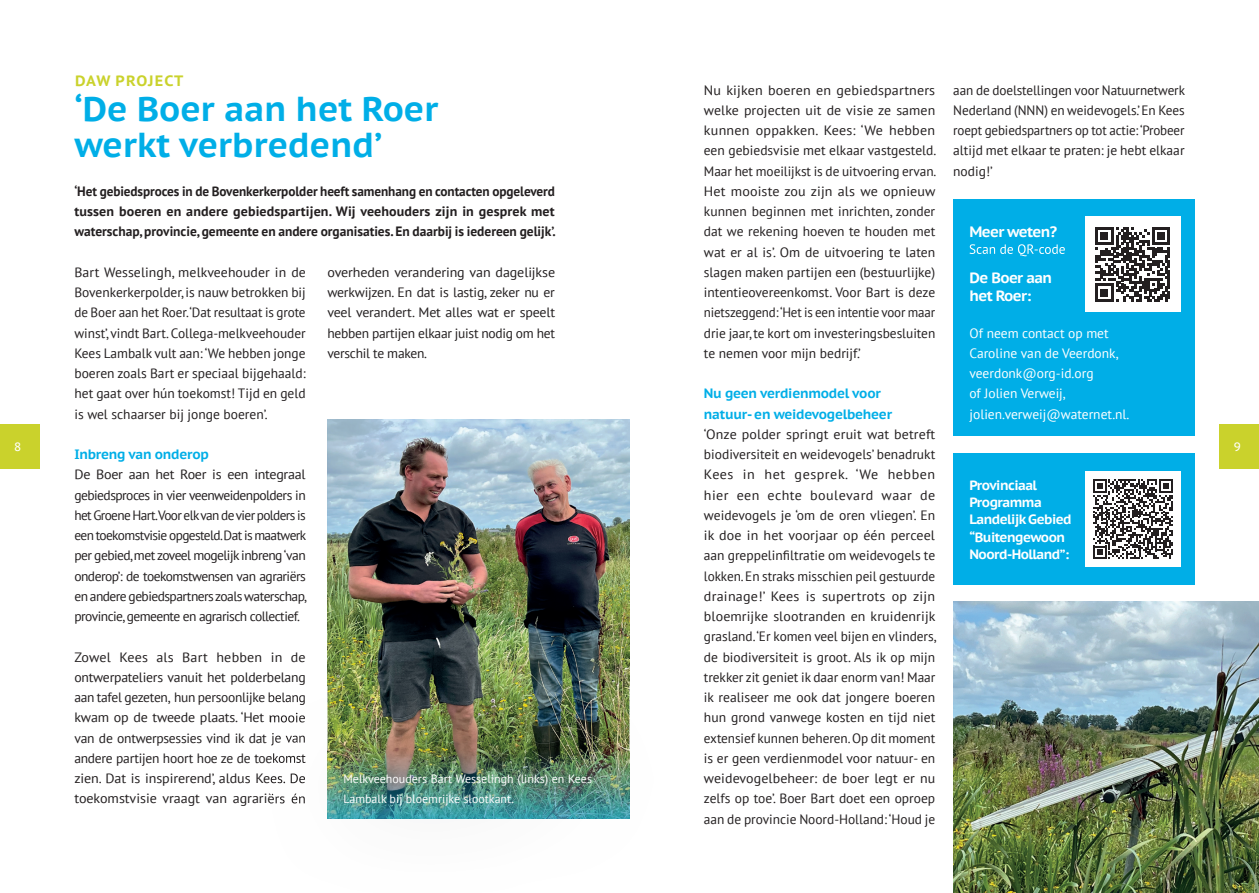
<style>
.page{position:relative;width:1259px;height:893px;background:#fff}
.page>*{position:absolute;margin:0;border:0;box-sizing:border-box;transform-origin:0 0}
.t1{font:700 34.5px/36px "PT Sans Caption";color:#00aee7}
.t2{font:700 15px/17.2px "PT Sans Caption";letter-spacing:-.04em;color:#fff}
.t3{font:700 15px "PT Sans Caption";letter-spacing:.05em;color:#cad22c}
.t4{font:13.5px/20.2px "PT Sans";color:#231f20;text-align:justify;scale:1.04 1}
.t5{font:13.5px/20.2px "PT Sans";color:#231f20;text-align:justify}
.t6{font:700 13.5px/20.2px "PT Sans";color:#231f20;text-align:justify}
.t7{font:13.5px/20.2px "PT Sans";color:#fff}
.t8{font:700 13.5px/20.2px "PT Sans Caption";letter-spacing:-.02em;color:#00aee7}
.t9{font:700 13.5px/17.2px "PT Sans Caption";letter-spacing:-.04em;color:#fff}
.t10{font:12px/20.2px "PT Sans";color:#fff}
.t11{font:12px "PT Sans Caption";color:#fff}
</style>
<div class="page">
<div style="left:953px;top:199px;width:242px;height:237px;background:#00aee7"></div>
<div style="left:953px;top:453px;width:242px;height:132px;background:#00aee7"></div>
<div style="left:1219px;top:424px;width:40px;height:45px;background:#cad22c"></div>
<div style="left:0;top:424px;width:39px;height:45px;background:#cad22c"></div>
<div style="left:1085px;top:217px;width:95px;height:95px;background:#fff"></div>
<svg style="left:1095px;top:227px;width:75px;height:75px"></svg>
<div style="left:1085px;top:472px;width:95px;height:95px;background:#fff"></div>
<svg style="left:1093px;top:479px;width:79px;height:80px"></svg>
<img style="left:327px;top:419px;width:302px;height:267px">
<svg style="left:969px;top:244px;width:95px;height:12px"></svg>
<img style="left:271px;top:686px;width:359px;height:133px">
<img style="left:270px;top:692px;width:36px;height:13px">
<img style="left:270px;top:712px;width:36px;height:13px">
<img style="left:271px;top:733px;width:35px;height:12px">
<img style="left:270px;top:753px;width:36px;height:13px">
<img style="left:270px;top:773px;width:36px;height:13px">
<img style="left:270px;top:794px;width:36px;height:12px">
<img style="left:327px;top:750px;width:302px;height:69px">
<img style="left:953px;top:602px;width:306px;height:291px">
<p class="t3" style="left:75px;top:70px;width:110px">DAW PROJECT</p>
<p class="t4" style="left:704px;top:79px;width:225px">Nu kijken boeren en gebiedspartners welke projecten uit de visie ze samen kunnen oppakken. Kees: ‘We hebben een gebiedsvisie met elkaar vastgesteld.<br>Maar het moeilijkst is de uitvoering ervan.<br>Het mooiste zou zijn als we opnieuw kunnen beginnen met inrichten, zonder dat we rekening hoeven te houden met wat er al is’. Om de uitvoering te laten slagen maken partijen een (bestuurlijke) intentieovereenkomst. Voor Bart is deze nietszeggend: ‘Het is een intentie voor maar drie jaar, te kort om investeringsbesluiten te nemen voor mijn bedrijf.’</p>
<p class="t8" style="left:704px;top:383px;width:190px">Nu geen verdienmodel voor natuur- en weidevogelbeheer</p>
<p class="t5" style="left:704px;top:424px;width:234px">‘Onze polder springt eruit wat betreft biodiversiteit en weidevogels’ benadrukt Kees in het gesprek. ‘We hebben hier een echte boulevard waar de weidevogels je ‘om de oren vliegen’. En ik doe in het voorjaar op één perceel aan greppelinfiltratie om weidevogels te lokken. En straks misschien peil gestuurde drainage!’ Kees is supertrots op zijn bloemrijke slootranden en kruidenrijk grasland. ‘Er komen veel bijen en vlinders, de biodiversiteit is groot. Als ik op mijn trekker zit geniet ik daar enorm van! Maar ik realiseer me ook dat jongere boeren hun grond vanwege kosten en tijd niet extensief kunnen beheren. Op dit moment is er geen verdienmodel voor natuur- en weidevogelbeheer: de boer legt er nu zelfs op toe’. Boer Bart doet een oproep aan de provincie Noord-Holland: ‘Houd je</p>
<p class="t5" style="left:953px;top:79px;width:233px">aan de doelstellingen voor Natuurnetwerk Nederland (NNN) en weidevogels.’ En Kees roept gebiedspartners op tot actie: ‘Probeer altijd met elkaar te praten: je hebt elkaar nodig!’</p>
<h1 class="t1" style="left:74px;top:90px;width:365px">‘De Boer aan het Roer werkt verbredend’</h1>
<p class="t6" style="left:74px;top:181px;width:483px">‘Het gebiedsproces in de Bovenkerkerpolder heeft samenhang en contacten opgeleverd tussen boeren en andere gebiedspartijen. Wij veehouders zijn in gesprek met waterschap, provincie, gemeente en andere organisaties. En daarbij is iedereen gelijk’.</p>
<p class="t5" style="left:74px;top:262px;width:233px">Bart Wesselingh, melkveehouder in de Bovenkerkerpolder, is nauw betrokken bij de Boer aan het Roer.‘Dat resultaat is grote winst’, vindt Bart. Collega-melkveehouder Kees Lambalk vult aan: ‘We hebben jonge boeren zoals Bart er speciaal bijgehaald: het gaat over hún toekomst! Tijd en geld is wel schaarser bij jonge boeren’.</p>
<p class="t8" style="left:74px;top:444px;width:136px">Inbreng van onderop</p>
<p class="t4" style="left:74px;top:464px;width:225px">De Boer aan het Roer is een integraal gebiedsproces in vier veenweidenpolders in het Groene Hart.Voor elk van de vier polders is een toekomstvisie opgesteld.Dat is maatwerk per gebied, met zoveel mogelijk inbreng ‘van onderop’: de toekomstwensen van agrariërs en andere gebiedspartners zoals waterschap, provincie, gemeente en agrarisch collectief.</p>
<p class="t4" style="left:74px;top:646px;width:224px">Zowel Kees als Bart hebben in de ontwerpateliers vanuit het polderbelang aan tafel gezeten, hun persoonlijke belang kwam op de tweede plaats. ‘Het mooie van de ontwerpsessies vind ik dat je van andere partijen hoort hoe ze de toekomst zien. Dat is inspirerend’, aldus Kees. De toekomstvisie vraagt van agrariërs én</p>
<p class="t2" style="left:969px;top:223px;width:89px">Meer weten?</p>
<p class="t4" style="left:327px;top:262px;width:220px">overheden verandering van dagelijkse werkwijzen. En dat is lastig, zeker nu er veel verandert. Met alles wat er speelt hebben partijen elkaar juist nodig om het verschil te maken.</p>
<p class="t2" style="left:969px;top:269px;width:84px">De Boer aan het Roer:</p>
<p class="t7" style="left:969px;top:322px;width:161px">Of neem contact op met<br>Caroline van de Veerdonk, veerdonk@org-id.org<br>of Jolien Verweij, jolien.verweij@waternet.nl.</p>
<p class="t11" style="left:14px;top:439px;width:9px">8</p>
<p class="t11" style="left:1234px;top:439px;width:9px">9</p>
<p class="t9" style="left:969px;top:476px;width:104px">Provinciaal<br>Programma<br>Landelijk Gebied “Buitengewoon<br>Noord-Holland”:</p>
<p class="t10" style="left:343px;top:768px;width:250px">Melkveehouders Bart Wesselingh (links) en Kees<br>Lambalk bij bloemrijke slootkant.</p>
</div>
